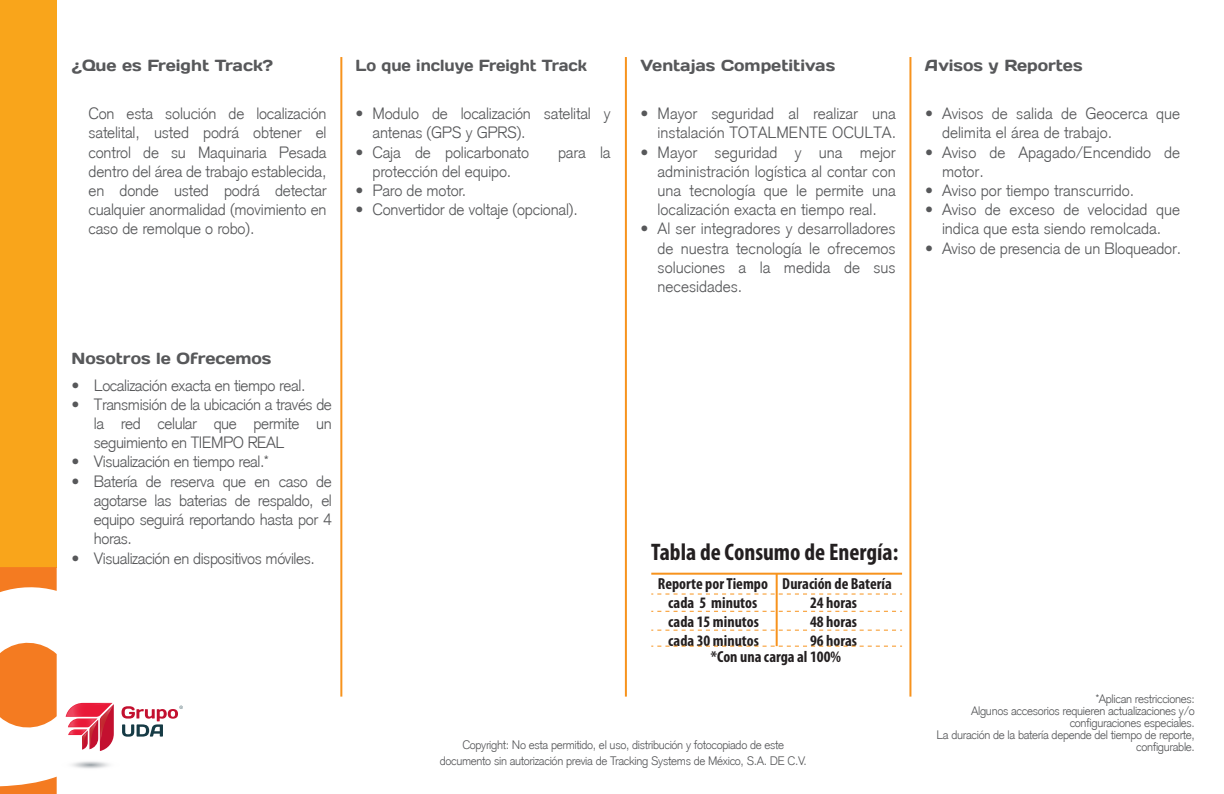
<style>
.page{position:relative;width:1224px;height:794px;background:#fff}
.page>*{position:absolute;margin:0;border:0;box-sizing:border-box;transform-origin:0 0}
.t1{font:700 condensed 24px "Myriad Pro";color:#231f20}
.t2{font:300 16px/19.2px "Akzidenz Grotesk";letter-spacing:-.01em;color:#57585a}
.t3{font:700 condensed 16px/18.4px "Myriad Pro";color:#231f20}
.t4{font:16px "Days";color:#57585a}
.t5{font:16px "Days";color:#57585a;scale:.94 1}
.t6{font:300 12px/12px "Akzidenz Grotesk";letter-spacing:-.025em;color:#57585a;text-align:center}
</style>
<div class="page">
<div style="left:0;top:0;width:57px;height:567px;background:#f9a51b"></div>
<svg style="left:58px;top:758px;width:64px;height:12px"></svg>
<svg style="left:66px;top:703px;width:48px;height:48px"></svg>
<svg style="left:122px;top:705px;width:61px;height:31px"></svg>
<svg style="left:0;top:642px;width:57px;height:86px"></svg>
<svg style="left:0;top:567px;width:57px;height:25px"></svg>
<svg style="left:0;top:776px;width:57px;height:18px"></svg>
<hr style="left:340px;top:57px;width:2px;height:639px;background:#f7931d">
<hr style="left:625px;top:57px;width:2px;height:639px;background:#f7931d">
<hr style="left:909px;top:57px;width:2px;height:639px;background:#f7931d">
<hr style="left:651px;top:572px;width:251px;height:2px;background:#f7931d">
<svg style="left:651px;top:611px;width:251px;height:1px"></svg>
<svg style="left:651px;top:593px;width:251px;height:1px"></svg>
<svg style="left:651px;top:630px;width:251px;height:1px"></svg>
<svg style="left:651px;top:646px;width:251px;height:1px"></svg>
<hr style="left:776px;top:573px;width:2px;height:73px;background:#f7931d">
<p class="t4" style="left:72px;top:55px;width:203px">¿Que es Freight Track?</p>
<p class="t5" style="left:355px;top:55px;width:248px">Lo que incluye Freight Track</p>
<p class="t4" style="left:925px;top:55px;width:159px">Avisos y Reportes</p>
<p class="t4" style="left:641px;top:55px;width:196px">Ventajas Competitivas</p>
<p class="t2" style="left:89px;top:104px;width:240px;text-align:justify">Con esta solución de localización satelital, usted podrá obtener el control de su Maquinaria Pesada dentro del área de trabajo establecida, en donde usted podrá detectar cualquier anormalidad (movimiento en caso de remolque o robo).</p>
<p class="t2" style="left:372px;top:104px;width:240px">Modulo de localización satelital y antenas (GPS y GPRS).<br>Caja de policarbonato</p>
<p class="t2" style="left:355px;top:104px;width:9px">•</p>
<p class="t2" style="left:355px;top:142px;width:9px">•</p>
<p class="t2" style="left:355px;top:181px;width:9px">• •</p>
<p class="t2" style="left:558px;top:142px;width:54px">para la</p>
<p class="t2" style="left:372px;top:162px;width:207px">protección del equipo.<br>Paro de motor.<br>Convertidor de voltaje (opcional).</p>
<p class="t4" style="left:72px;top:348px;width:202px">Nosotros le Ofrecemos</p>
<p class="t2" style="left:72px;top:375px;width:9px">• •</p>
<p class="t2" style="left:72px;top:452px;width:9px">• •</p>
<p class="t2" style="left:72px;top:548px;width:9px">•</p>
<p class="t2" style="left:94px;top:375px;width:240px">Localización exacta en tiempo real.<br>Transmisión de la ubicación a través de la red celular que permite un seguimiento en TIEMPO REAL<br>Visualización en tiempo real.*<br>Batería de reserva que en caso de agotarse las baterias de respaldo, el equipo seguirá reportando hasta por 4 horas.<br>Visualización en dispositivos móviles.</p>
<p class="t2" style="left:641px;top:104px;width:9px">•</p>
<p class="t2" style="left:641px;top:142px;width:9px">•</p>
<p class="t2" style="left:641px;top:219px;width:9px">•</p>
<p class="t2" style="left:658px;top:104px;width:240px">Mayor seguridad al realizar una instalación TOTALMENTE OCULTA.<br>Mayor seguridad y una mejor administración logística al contar con una tecnología que le permite una localización exacta en tiempo real.<br>Al ser integradores y desarrolladores de nuestra tecnología le ofrecemos soluciones a la medida de sus necesidades.</p>
<p class="t2" style="left:942px;top:104px;width:241px">Avisos de salida de Geocerca que delimita el área de trabajo.<br>Aviso de Apagado/Encendido de motor.<br>Aviso por tiempo transcurrido.<br>Aviso de exceso de velocidad que indica que esta siendo remolcada.<br>Aviso de presencia de un Bloqueador.</p>
<p class="t2" style="left:925px;top:104px;width:9px">•</p>
<p class="t2" style="left:925px;top:142px;width:9px">•</p>
<p class="t2" style="left:925px;top:181px;width:9px">• •</p>
<p class="t2" style="left:925px;top:238px;width:9px">•</p>
<h1 class="t1" style="left:651px;top:537px;width:249px">Tabla de Consumo de Energía:</h1>
<p class="t3" style="left:668px;top:574px;width:225px;text-indent:-10px">Reporte por Tiempo Duración de Batería cada 5 minutos</p>
<p class="t3" style="left:810px;top:593px;width:49px">24 horas</p>
<p class="t3" style="left:668px;top:612px;width:92px">cada 15 minutos</p>
<p class="t3" style="left:810px;top:612px;width:49px">48 horas</p>
<p class="t3" style="left:668px;top:631px;width:92px">cada 30 minutos</p>
<p class="t3" style="left:810px;top:631px;width:49px">96 horas</p>
<p class="t3" style="left:711px;top:647px;width:132px">*Con una carga al 100%</p>
<p class="t6" style="left:440px;top:736px;width:369px;line-height:16px">Copyright: No esta permitido, el uso, distribución y fotocopiado de este documento sin autorización previa de Tracking Systems de México, S.A. DE C.V.</p>
<p class="t6" style="left:937px;top:693px;width:260px;text-align:right">*Aplican restricciones:<br>Algunos accesorios requieren actualizaciones y/o configuraciones especiales.<br>La duración de la batería depende del tiempo de reporte, configurable.</p>
</div>
